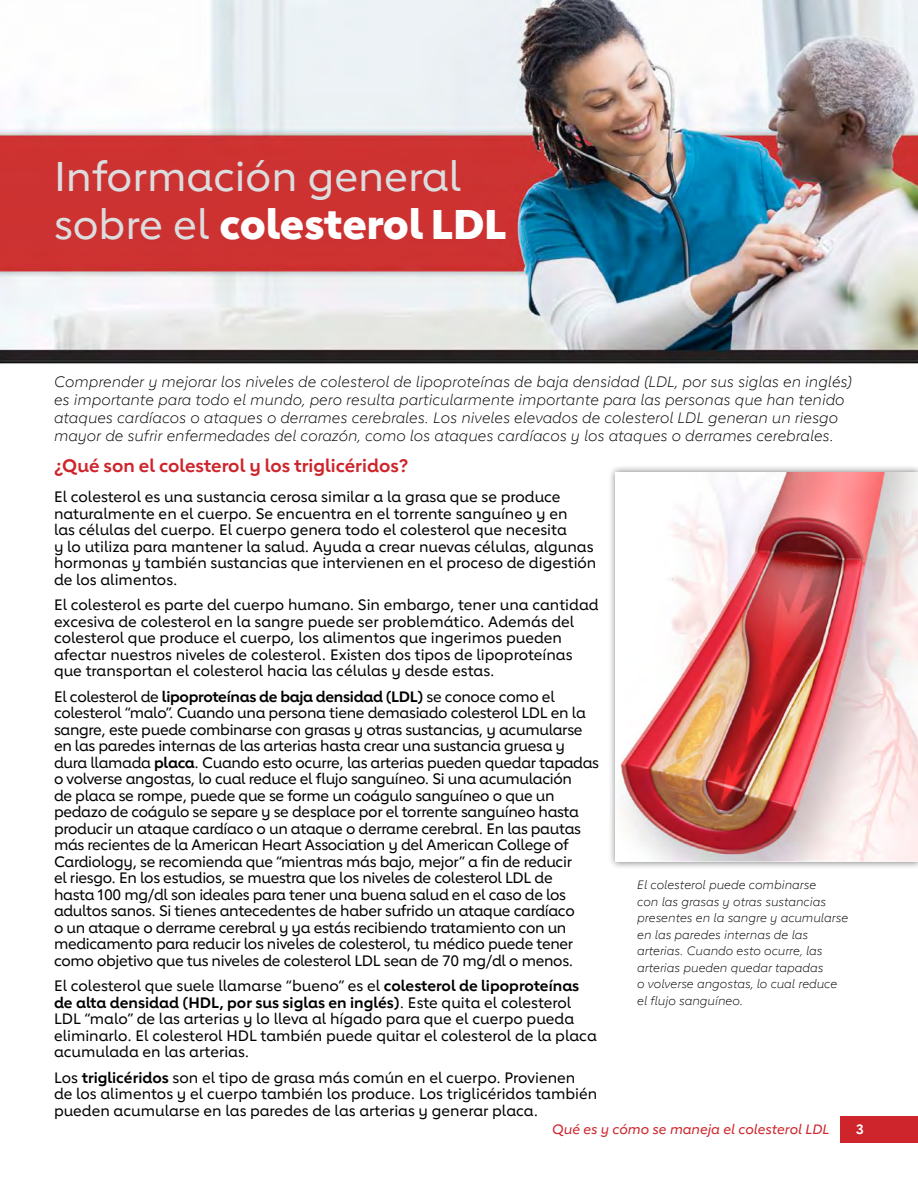
<style>
.page{position:relative;width:918px;height:1188px;background:#fff}
.page>*{position:absolute;margin:0;border:0;box-sizing:border-box;transform-origin:0 0}
.t1{font:500 41.25px/48px "Lub Dub";color:#dcddde}
.t2{font:700 18px "Lub Dub";color:#ce242b}
.t3{font:500 15px/16.5px "Lub Dub";color:#000}
.t4{font:500 15px/16.5px "Lub Dub";letter-spacing:-.02em;color:#000}
.t5{font:italic 300 15px/18px "Lub Dub";color:#000}
.t6{font:italic 500 13.5px "Lub Dub";color:#ce242b}
.t7{font:700 13.5px "Lub Dub";color:#fff}
.t8{font:italic 300 12px/16.5px "Lub Dub";color:#000}
.s1{font-weight:800;color:#fff}
.s2{font-weight:700}
</style>
<div class="page">
<img style="left:0;top:0;width:918px;height:364px">
<div style="left:840px;top:1116px;width:78px;height:27px;background:#ce242b"></div>
<div style="left:608px;top:465px;width:310px;height:404px;background:#000;opacity:.5"></div>
<img style="left:616px;top:472px;width:302px;height:390px">
<h2 class="t1" style="left:54px;top:152px;width:454px">Información general sobre el <span class="s1">colesterol LDL</span></h2>
<p class="t5" style="left:54px;top:373px;width:800px">Comprender y mejorar los niveles de colesterol de lipoproteínas de baja densidad (LDL, por sus siglas en inglés) es importante para todo el mundo, pero resulta particularmente importante para las personas que han tenido ataques cardíacos o ataques o derrames cerebrales. Los niveles elevados de colesterol LDL generan un riesgo mayor de sufrir enfermedades del corazón, como los ataques cardíacos y los ataques o derrames cerebrales.</p>
<h3 class="t2" style="left:54px;top:455px;width:356px">¿Qué son el colesterol y los triglicéridos?</h3>
<p class="t3" style="left:54px;top:489px;width:544px">El colesterol es una sustancia cerosa similar a la grasa que se produce naturalmente en el cuerpo. Se encuentra en el torrente sanguíneo y en<br>las células del cuerpo. El cuerpo genera todo el colesterol que necesita<br>y lo utiliza para mantener la salud. Ayuda a crear nuevas células, algunas hormonas y también sustancias que intervienen en el proceso de digestión de los alimentos.</p>
<p class="t3" style="left:54px;top:597px;width:546px">El colesterol es parte del cuerpo humano. Sin embargo, tener una cantidad excesiva de colesterol en la sangre puede ser problemático. Además del colesterol que produce el cuerpo, los alimentos que ingerimos pueden afectar nuestros niveles de colesterol. Existen dos tipos de lipoproteínas que transportan el colesterol hacia las células y desde estas.</p>
<p class="t4" style="left:54px;top:688px;width:547px">El colesterol de <span class="s2">lipoproteínas de baja densidad (LDL)</span> se conoce como el colesterol “malo”. Cuando una persona tiene demasiado colesterol LDL en la sangre, este puede combinarse con grasas y otras sustancias, y acumularse en las paredes internas de las arterias hasta crear una sustancia gruesa y dura llamada <span class="s2">placa</span>. Cuando esto ocurre, las arterias pueden quedar tapadas o volverse angostas, lo cual reduce el flujo sanguíneo. Si una acumulación<br>de placa se rompe, puede que se forme un coágulo sanguíneo o que un pedazo de coágulo se separe y se desplace por el torrente sanguíneo hasta producir un ataque cardíaco o un ataque o derrame cerebral. En las pautas más recientes de la American Heart Association y del American College of Cardiology, se recomienda que “mientras más bajo, mejor” a fin de reducir<br>el riesgo. En los estudios, se muestra que los niveles de colesterol LDL de<br>hasta 100 mg/dl son ideales para tener una buena salud en el caso de los adultos sanos. Si tienes antecedentes de haber sufrido un ataque cardíaco<br>o un ataque o derrame cerebral y ya estás recibiendo tratamiento con un medicamento para reducir los niveles de colesterol, tu médico puede tener como objetivo que tus niveles de colesterol LDL sean de 70 mg/dl o menos.</p>
<p class="t3" style="left:54px;top:978px;width:544px">El colesterol que suele llamarse “bueno” es el <span class="s2">colesterol de lipoproteínas de alta densidad (HDL, por sus siglas en inglés)</span>. Este quita el colesterol LDL “malo” de las arterias y lo lleva al hígado para que el cuerpo pueda eliminarlo. El colesterol HDL también puede quitar el colesterol de la placa acumulada en las arterias.</p>
<p class="t3" style="left:54px;top:1069px;width:545px">Los <span class="s2">triglicéridos</span> son el tipo de grasa más común en el cuerpo. Provienen de los alimentos y el cuerpo también los produce. Los triglicéridos también pueden acumularse en las paredes de las arterias y generar placa.</p>
<p class="t8" style="left:637px;top:877px;width:212px">El colesterol puede combinarse<br>con las grasas y otras sustancias presentes en la sangre y acumularse en las paredes internas de las arterias. Cuando esto ocurre, las arterias pueden quedar tapadas<br>o volverse angostas, lo cual reduce el flujo sanguíneo.</p>
<p class="t6" style="left:552px;top:1122px;width:279px">Qué es y cómo se maneja el colesterol LDL</p>
<p class="t7" style="left:856px;top:1122px;width:9px">3</p>
</div>
